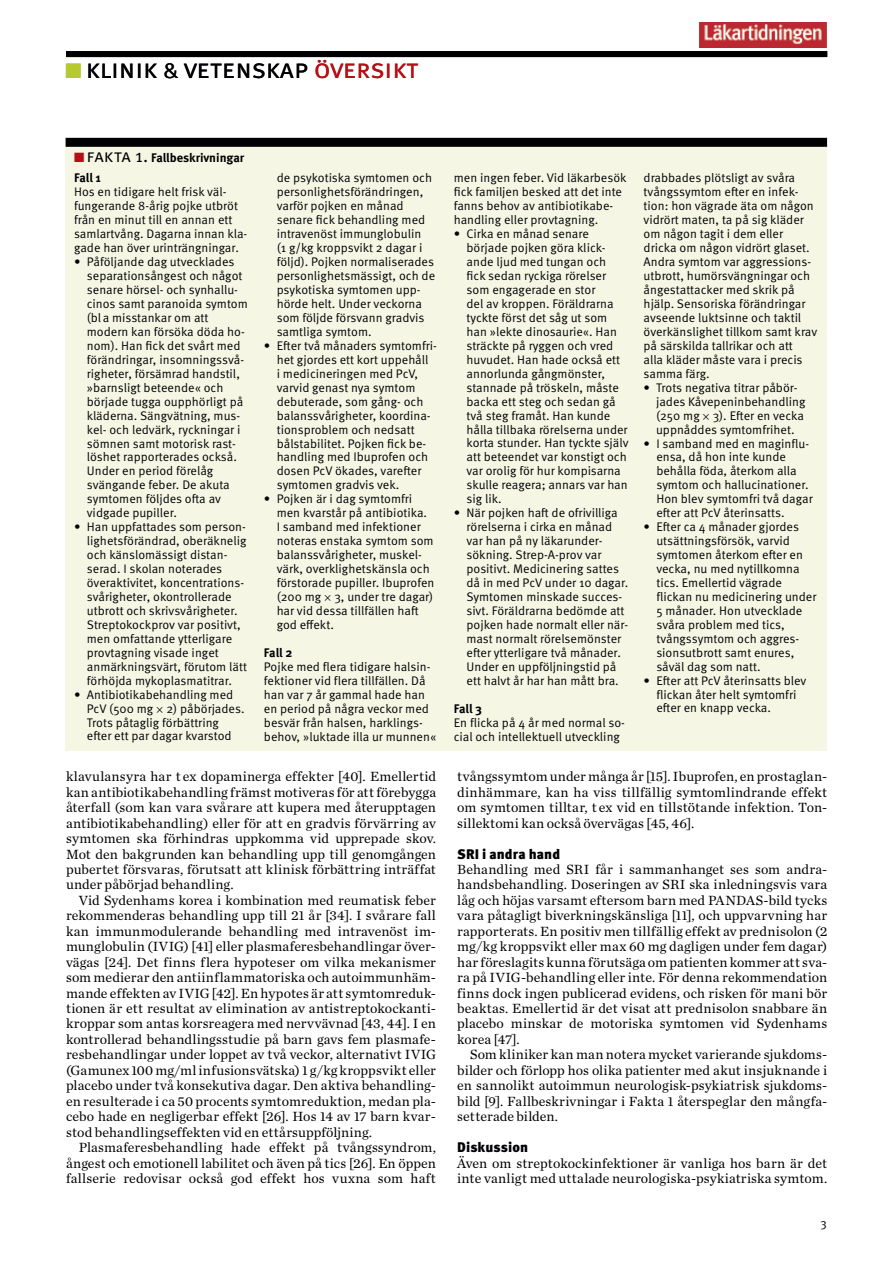
<style>
.page{position:relative;width:893px;height:1263px;background:#fff}
.page>*{position:absolute;margin:0;border:0;box-sizing:border-box;transform-origin:0 0}
.t1{font:27px "Meta OT Norm";color:#000003}
.t2{font:13.95px/15.5px "Chronicle Text G1";letter-spacing:.01em;color:#000003;text-align:justify}
.t3{font:900 13.95px "Meta OT";letter-spacing:.005em;color:#000003}
.t4{font:12.45px/14px "Meta OT Norm";color:#000003}
.t5{font:700 12.45px/20.4px "Meta OT";letter-spacing:-.01em;color:#000003}
.t6{font:12px "Meta OT Norm";color:#000003}
.s1{color:#b6c92f}
.s2{font-size:21px;color:#b6c92f}
.s3{font-size:22.65px}
.s4{color:#b51016}
.s5{font-family:"Meta OT Norm";font-weight:400;font-size:18px}
.s6{font-family:"Minion Pro"}
</style>
<div class="page">
<img style="left:699px;top:23px;width:128px;height:25px">
<div style="left:66px;top:138px;width:761px;height:612px;background:#f5f7e4"></div>
<div style="left:66px;top:138px;width:761px;height:9px;background:#000003"></div>
<div style="left:66px;top:51px;width:761px;height:6px;background:#000003"></div>
<h1 class="t1" style="left:66px;top:53px;width:355px"><span class="s1">■</span><span class="s2">■</span> klinik <span class="s3">&amp;</span> vetenskap <span class="s4">översikt</span></h1>
<p class="t5" style="left:74px;top:148px;width:172px"><span class="s4">■</span> <span class="s5">fakta 1.</span> Fallbeskrivningar<br>Fall 1</p>
<p class="t4" style="left:74px;top:185px;width:175px">Hos en tidigare helt frisk väl&shy;fungerande 8-årig pojke utbröt från en minut till en annan ett samlartvång. Dagarna innan kla&shy;gade han över urinträngningar.</p>
<p class="t4" style="left:87px;top:255px;width:163px;text-indent:-13px">• Påföljande dag utvecklades separationsångest och något senare hörsel- och synhallu&shy;cinos samt paranoida symtom (bla misstankar om att modern kan försöka döda ho&shy;nom). Han fick det svårt med förändringar, insomningssvå&shy;righeter, försämrad handstil, »barnsligt beteende« och började tugga oupphörligt på kläderna. Sängvätning, mus&shy;kel- och ledvärk, ryckningar i sömnen samt motorisk rast&shy;löshet rapporterades också.<br>Under en period förelåg svängande feber. De akuta symtomen följdes ofta av vidgade pupiller.</p>
<p class="t4" style="left:87px;top:520px;width:162px;text-indent:-13px">• Han uppfattades som person&shy;lighetsförändrad, oberäknelig och känslomässigt distan&shy;serad. I skolan noterades överaktivitet, koncentrations&shy;svårigheter, okontrollerade utbrott och skrivsvårigheter.<br>Streptokockprov var positivt, men omfattande ytterligare provtagning visade inget anmärkningsvärt, förutom lätt förhöjda mykoplasmatitrar.</p>
<p class="t4" style="left:87px;top:687px;width:159px;text-indent:-13px">• Antibiotikabehandling med<br>PcV (500 mg <span class="s6">×</span> 2) påbörjades.<br>Trots påtaglig förbättring efter ett par dagar kvarstod</p>
<p class="t4" style="left:277px;top:171px;width:160px">de psykotiska symtomen och personlighetsförändringen, varför pojken en månad senare fick behandling med intravenöst immunglobulin<br>(1 g/kg kroppsvikt 2 dagar i följd). Pojken normaliserades personlighetsmässigt, och de psykotiska symtomen upp&shy;hörde helt. Under veckorna som följde försvann gradvis samtliga symtom.</p>
<p class="t4" style="left:277px;top:339px;width:162px;text-indent:-13px">• Efter två månaders symtomfri&shy;het gjordes ett kort uppehåll<br>i medicineringen med PcV, varvid genast nya symtom debuterade, som gång- och balanssvårigheter, koordina&shy;tionsproblem och nedsatt bålstabilitet. Pojken fick be&shy;handling med Ibuprofen och dosen PcV ökades, varefter symtomen gradvis vek.</p>
<p class="t4" style="left:277px;top:492px;width:159px;text-indent:-13px">• Pojken är i dag symtomfri men kvarstår på antibiotika.<br>I samband med infektioner noteras enstaka symtom som balanssvårigheter, muskel&shy;värk, overklighetskänsla och förstorade pupiller. Ibuprofen (200 mg <span class="s6">×</span> 3, under tre dagar) har vid dessa tillfällen haft god effekt.</p>
<p class="t5" style="left:264px;top:642px;width:30px">Fall 2</p>
<p class="t4" style="left:264px;top:660px;width:174px">Pojke med flera tidigare halsin&shy;fektioner vid flera tillfällen. Då han var 7 år gammal hade han en period på några veckor med besvär från halsen, harklings&shy;behov, »luktade illa ur munnen«</p>
<p class="t2" style="left:66px;top:768px;width:371px">klavulansyra har t ex dopaminerga effekter [40]. Emellertid kan antibiotikabehandling främst motiveras för att förebygga återfall (som kan vara svårare att kupera med återupptagen antibiotikabehandling) eller för att en gradvis förvärring av symtomen ska förhindras uppkomma vid upprepade skov.<br>Mot den bakgrunden kan behandling upp till genomgången pubertet försvaras, förutsatt att klinisk förbättring inträffat under påbörjad behandling.</p>
<p class="t2" style="left:66px;top:892px;width:371px;text-indent:13px">Vid Sydenhams korea i kombination med reumatisk feber rekommenderas behandling upp till 21 år [34]. I svårare fall kan immunmodulerande behandling med intravenöst im&shy;munglobulin (IVIG) [41] eller plasmaferesbehandlingar över&shy;vägas [24]. Det finns flera hypoteser om vilka mekanismer som medierar den antiinflammatoriska och autoimmunhäm&shy;mande effekten av IVIG [42]. En hypotes är att symtomreduk&shy;tionen är ett resultat av elimination av antistreptokockanti&shy;kroppar som antas korsreagera med nervvävnad [43, 44]. I en kontrollerad behandlingsstudie på barn gavs fem plasmafe&shy;resbehandlingar under loppet av två veckor, alternativt IVIG (Gamunex 100 mg/ml infusionsvätska) 1 g/kg kroppsvikt eller placebo under två konsekutiva dagar. Den aktiva behandling&shy;en resulterade i ca 50 procents symtomreduktion, medan pla&shy;cebo hade en negligerbar effekt [26]. Hos 14 av 17 barn kvar&shy;stod behandlingseffekten vid en ettårsuppföljning.</p>
<p class="t2" style="left:66px;top:1139px;width:371px;text-indent:13px">Plasmaferesbehandling hade effekt på tvångssyndrom, ångest och emotionell labilitet och även på tics [26]. En öppen fallserie redovisar också god effekt hos vuxna som haft</p>
<p class="t4" style="left:454px;top:171px;width:174px">men ingen feber. Vid läkarbesök fick familjen besked att det inte fanns behov av antibiotikabe&shy;handling eller provtagning.</p>
<p class="t4" style="left:466px;top:227px;width:164px;text-indent:-13px">• Cirka en månad senare började pojken göra klick&shy;ande ljud med tungan och<br>fick sedan ryckiga rörelser som engagerade en stor<br>del av kroppen. Föräldrarna tyckte först det såg ut som han »lekte dinosaurie«. Han sträckte på ryggen och vred huvudet. Han hade också ett annorlunda gångmönster, stannade på tröskeln, måste backa ett steg och sedan gå två steg framåt. Han kunde hålla tillbaka rörelserna under korta stunder. Han tyckte själv att beteendet var konstigt och var orolig för hur kompisarna skulle reagera; annars var han sig lik.</p>
<p class="t4" style="left:466px;top:506px;width:163px;text-indent:-13px">• När pojken haft de ofrivilliga rörelserna i cirka en månad var han på ny läkarunder&shy;sökning. Strep-A-prov var positivt. Medicinering sattes då in med PcV under 10 dagar.<br>Symtomen minskade succes&shy;sivt. Föräldrarna bedömde att pojken hade normalt eller när&shy;mast normalt rörelsemönster efter ytterligare två månader.<br>Under en uppföljningstid på ett halvt år har han mått bra.</p>
<p class="t5" style="left:454px;top:698px;width:30px">Fall 3</p>
<p class="t4" style="left:454px;top:715px;width:173px">En flicka på 4 år med normal so&shy;cial och intellektuell utveckling</p>
<p class="t4" style="left:644px;top:171px;width:175px">drabbades plötsligt av svåra tvångssymtom efter en infek&shy;tion: hon vägrade äta om någon vidrört maten, ta på sig kläder om någon tagit i dem eller dricka om någon vidrört glaset.<br>Andra symtom var aggressions&shy;utbrott, humörsvängningar och ångestattacker med skrik på hjälp. Sensoriska förändringar avseende luktsinne och taktil överkänslighet tillkom samt krav på särskilda tallrikar och att<br>alla kläder måste vara i precis samma färg.</p>
<p class="t4" style="left:656px;top:381px;width:151px;text-indent:-12px">• Trots negativa titrar påbör&shy;jades Kåvepeninbehandling (250 mg <span class="s6">×</span> 3). Efter en vecka uppnåddes symtomfrihet.</p>
<p class="t4" style="left:656px;top:436px;width:158px;text-indent:-13px">• I samband med en maginflu&shy;ensa, då hon inte kunde behålla föda, återkom alla symtom och hallucinationer.<br>Hon blev symtomfri två dagar efter att PcV återinsatts.</p>
<p class="t4" style="left:656px;top:520px;width:162px;text-indent:-13px">• Efter ca 4 månader gjordes utsättningsförsök, varvid symtomen återkom efter en vecka, nu med nytillkomna tics. Emellertid vägrade flickan nu medicinering under<br>5 månader. Hon utvecklade svåra problem med tics, tvångssymtom och aggres&shy;sionsutbrott samt enures, såväl dag som natt.</p>
<p class="t4" style="left:656px;top:673px;width:152px;text-indent:-13px">• Efter att PcV återinsatts blev flickan åter helt symtomfri efter en knapp vecka.</p>
<p class="t2" style="left:457px;top:768px;width:371px">tvångssymtom under många år [15]. Ibuprofen, en prostaglan&shy;dinhämmare, kan ha viss tillfällig symtomlindrande effekt om symtomen tilltar, t ex vid en tillstötande infektion. Ton&shy;sillektomi kan också övervägas [45, 46].</p>
<p class="t3" style="left:457px;top:845px;width:104px">SRI i andra hand</p>
<p class="t2" style="left:457px;top:861px;width:371px">Behandling med SRI får i sammanhanget ses som andra&shy;handsbehandling. Doseringen av SRI ska inledningsvis vara låg och höjas varsamt eftersom barn med PANDAS-bild tycks vara påtagligt biverkningskänsliga [11], och uppvarvning har rapporterats. En positiv men tillfällig effekt av prednisolon (2 mg/kg kroppsvikt eller max 60 mg dagligen under fem dagar) har föreslagits kunna förutsäga om patienten kommer att sva&shy;ra på IVIG-behandling eller inte. För denna rekommendation finns dock ingen publicerad evidens, och risken för mani bör beaktas. Emellertid är det visat att prednisolon snabbare än placebo minskar de motoriska symtomen vid Sydenhams korea [47].</p>
<p class="t2" style="left:457px;top:1046px;width:371px;text-indent:13px">Som kliniker kan man notera mycket varierande sjukdoms&shy;bilder och förlopp hos olika patienter med akut insjuknande i en sannolikt autoimmun neurologisk-psykiatrisk sjukdoms&shy;bild [9]. Fallbeskrivningar i Fakta 1 återspeglar den mångfa&shy;setterade bilden.</p>
<p class="t3" style="left:457px;top:1139px;width:72px">Diskussion</p>
<p class="t2" style="left:457px;top:1154px;width:371px">Även om streptokockinfektioner är vanliga hos barn är det inte vanligt med uttalade neurologiska-psykiatriska symtom.</p>
<p class="t6" style="left:821px;top:1218px;width:8px">3</p>
</div>
